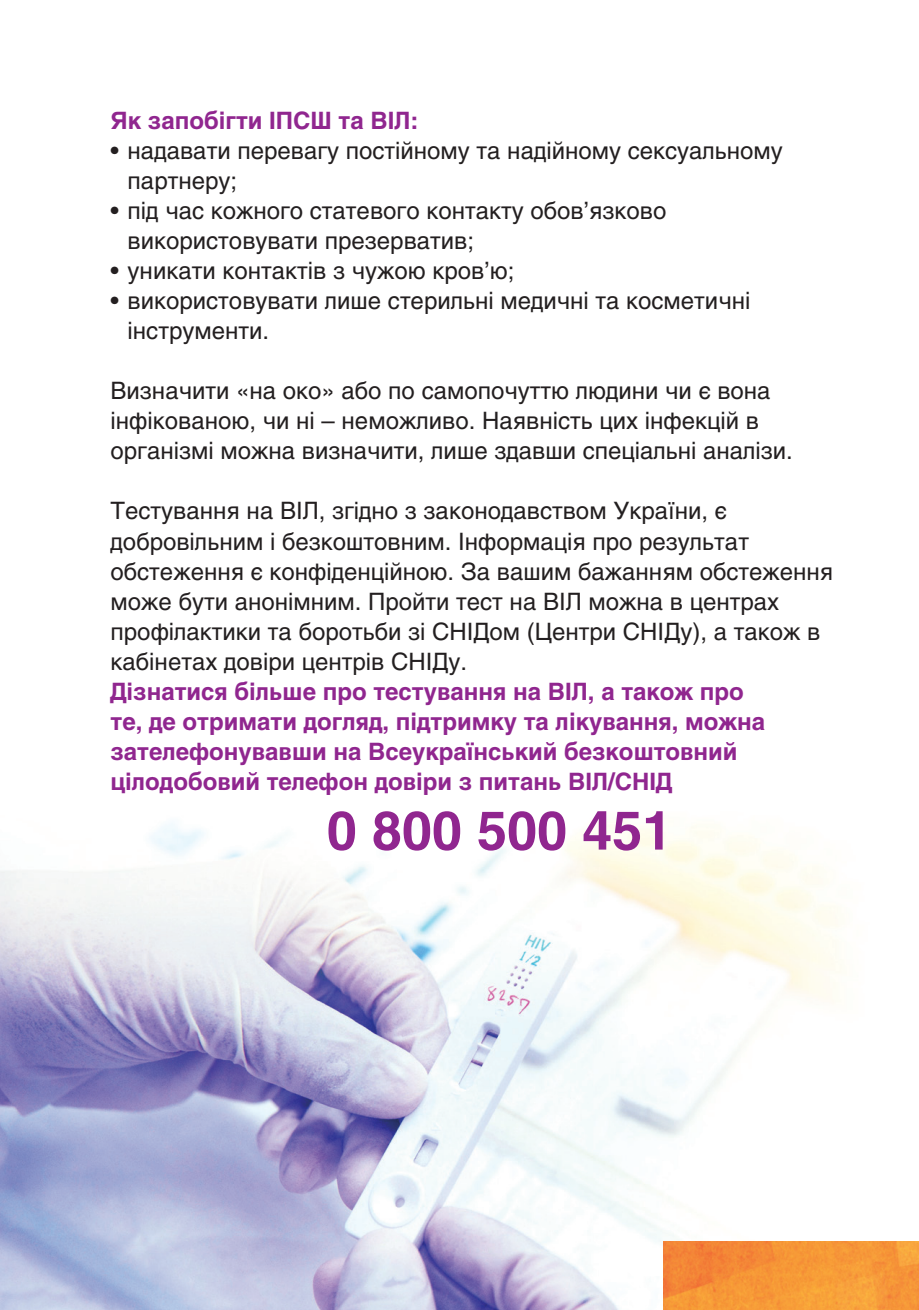
<style>
.page{position:relative;width:919px;height:1310px;background:#fff}
.page>*{position:absolute;margin:0;border:0;box-sizing:border-box;transform-origin:0 0}
.t1{font:700 54px "AG Letterica C";color:#90268f}
.t2{font:24px/30px "AG Letterica C";color:#231f20}
.t3{font:700 24px/30px "AG Letterica C";color:#90268f}
</style>
<div class="page">
<img style="left:0;top:820px;width:918px;height:490px">
<img style="left:663px;top:1242px;width:255px;height:68px">
<p class="t3" style="left:111px;top:106px;width:309px">Як запобігти ІПСШ та ВІЛ:</p>
<p class="t2" style="left:128px;top:136px;width:656px;text-indent:-17px">• надавати перевагу постійному та надійному сексуальному партнеру;</p>
<p class="t2" style="left:128px;top:196px;width:540px;text-indent:-17px">• під час кожного статевого контакту обов’язково використовувати презерватив;</p>
<p class="t2" style="left:111px;top:256px;width:405px">• уникати контактів з чужою кров’ю;</p>
<p class="t2" style="left:128px;top:286px;width:624px;text-indent:-17px">• використовувати лише стерильні медичні та косметичні інструменти.</p>
<p class="t2" style="left:111px;top:376px;width:683px">Визначити «на око» або по самопочуттю людини чи є вона інфікованою, чи ні – неможливо. Наявність цих інфекцій в організмі можна визначити, лише здавши спеціальні аналізи.</p>
<p class="t2" style="left:111px;top:496px;width:724px">Тестування на ВІЛ, згідно з законодавством України, є добровільним і безкоштовним. Інформація про результат обстеження є конфіденційною. За вашим бажанням обстеження може бути анонімним. Пройти тест на ВІЛ можна в центрах профілактики та боротьби зі СНІДом (Центри СНІДу), а також в кабінетах довіри центрів СНІДу.</p>
<p class="t3" style="left:111px;top:676px;width:656px">Дізнатися більше про тестування на ВІЛ, а також про те, де отримати догляд, підтримку та лікування, можна зателефонувавши на Всеукраїнський безкоштовний цілодобовий телефон довіри з питань ВІЛ/СНІД</p>
<h1 class="t1" style="left:327px;top:799px;width:347px">0 800 500 451</h1>
</div>
